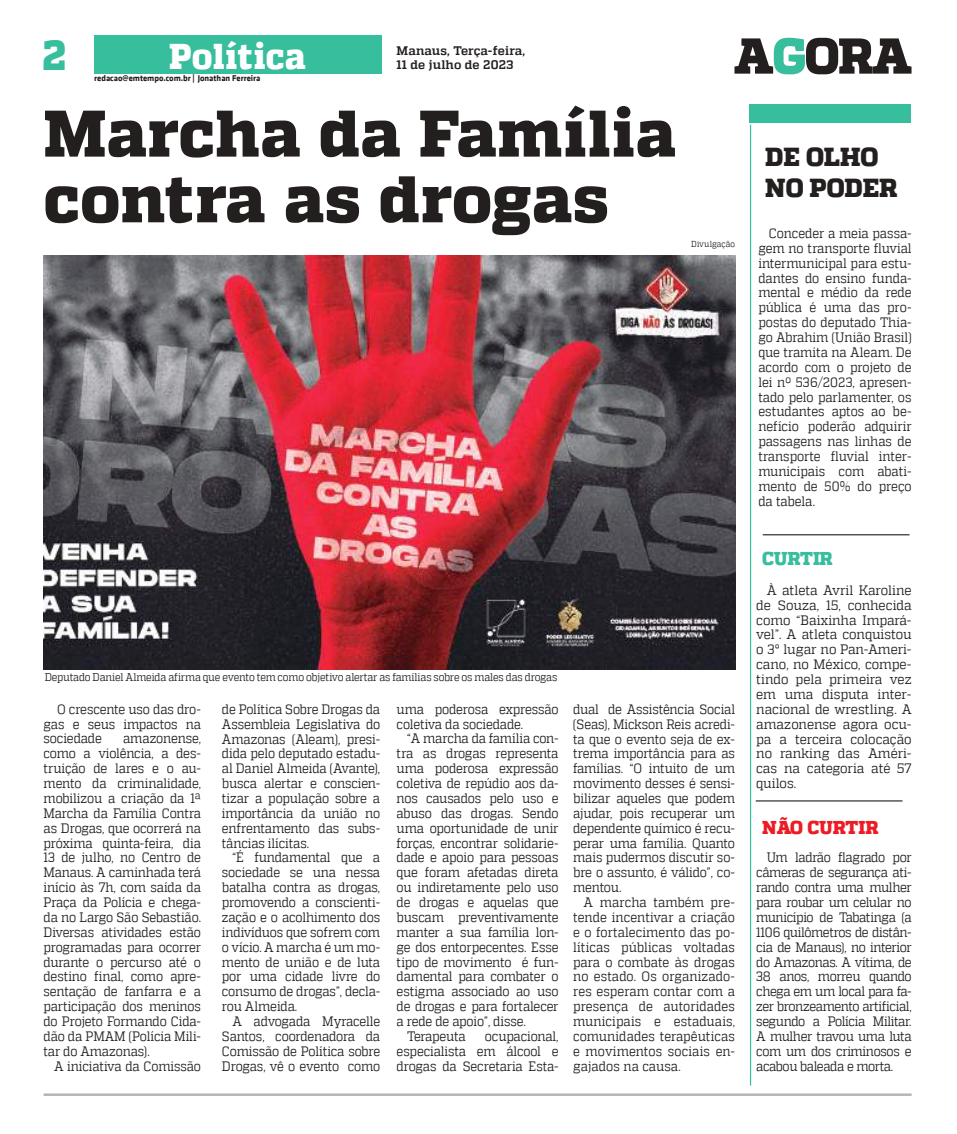
<style>
.page{position:relative;width:957px;height:1134px;background:#fff}
.page>*{position:absolute;margin:0;border:0;box-sizing:border-box;transform-origin:0 0}
.t1{font:800 65.62px/65.6px "MW Quadon";letter-spacing:.005em;color:#241f1f}
.t2{font:800 41.75px "MW Quadon";color:#37be9d}
.t3{font:800 35.75px "MW Quadon";letter-spacing:.01em;color:#fff;scale:.94 1}
.t4{font:800 26px/31.2px "MW Quadon";color:#241f1f}
.t5{font:800 18.62px "MW Quadon";color:#ed1c24}
.t6{font:800 18.62px "MW Quadon";color:#37be9d}
.t7{font:13.62px/14.9px "MW Quadon";letter-spacing:-.015em;color:#241f1f;text-align:justify;scale:.89 1}
.t8{font:13.62px/14.9px "MW Quadon";letter-spacing:-.015em;color:#241f1f;text-align:justify;scale:.93 1}
.t9{font:700 12.38px "MW Quadon";letter-spacing:.01em;color:#241f1f}
.t10{font:11.12px "MW Quadon";letter-spacing:-.015em;color:#241f1f;scale:.89 1}
.t11{font:700 8.62px "MW Klavika Bd";color:#241f1f}
.t12{font:8.62px "MW Quadon";letter-spacing:.01em;color:#241f1f;scale:.89 1}
</style>
<div class="page">
<img style="left:44px;top:255px;width:691px;height:414px">
<div style="left:749px;top:104px;width:162px;height:19px;background:#37be9d"></div>
<hr style="left:763px;top:534px;width:146px;height:1px;background:#000">
<hr style="left:756px;top:800px;width:146px;height:1px;background:#000">
<hr style="left:750px;top:125px;width:1px;height:960px;background:#39be9e">
<hr style="left:44px;top:1093px;width:867px;height:3px;background:#b5b5b6">
<svg style="left:734px;top:38px;width:177px;height:36px"></svg>
<div style="left:94px;top:35px;width:288px;height:39px;background:#37be9d"></div>
<h2 class="t2" style="left:42px;top:31px;width:25px">2</h2>
<h3 class="t3" style="left:169px;top:36px;width:147px">Política</h3>
<p class="t11" style="left:94px;top:72px;width:168px">redacao@emtempo.com.br | Jonathan Ferreira</p>
<p class="t9" style="left:397px;top:43px;width:130px">Manaus, Terça-feira,</p>
<p class="t9" style="left:397px;top:58px;width:118px">11 de julho de 2023</p>
<h1 class="t1" style="left:44px;top:102px;width:634px">Marcha da Família contra as drogas</h1>
<p class="t12" style="left:691px;top:239px;width:51px">Divulgação</p>
<p class="t10" style="left:45px;top:671px;width:577px">Deputado Daniel Almeida afirma que evento tem como objetivo alertar as famílias sobre os males das drogas</p>
<p class="t7" style="left:44px;top:701px;width:178px;text-indent:14px">O crescente uso das dro&shy;gas e seus impactos na sociedade</p>
<p class="t7" style="left:44px;top:731px;width:178px;text-indent:80px">amazonense, como a violência, a des&shy;truição de lares e o au&shy;mento da criminalidade, mobilizou a criação da 1ª Marcha da Família Contra as Drogas, que ocorrerá na próxima quinta-feira, dia 13 de julho, no Centro de Manaus. A caminhada terá início às 7h, com saída da Praça da Polícia e chega&shy;da no Largo São Sebastião.<br>Diversas atividades estão programadas para ocorrer durante o percurso até o destino final, como apre&shy;sentação de fanfarra e a participação dos meninos do Projeto Formando Cida&shy;dão da PMAM (Polícia Mili&shy;tar do Amazonas).</p>
<p class="t7" style="left:54px;top:1058px;width:167px">A iniciativa da Comissão</p>
<p class="t7" style="left:222px;top:701px;width:179px">de Política Sobre Drogas da Assembleia Legislativa do Amazonas (Aleam), presi&shy;dida pelo deputado estadu&shy;al Daniel Almeida (Avante), busca alertar e conscien&shy;tizar a população sobre a importância da união no enfrentamento das subs&shy;tâncias ilícitas.</p>
<p class="t7" style="left:222px;top:850px;width:179px;text-indent:10px">“É fundamental que a sociedade se una nessa batalha contra as drogas, promovendo a conscienti&shy;zação e o acolhimento dos indivíduos que sofrem com o vício. A marcha é um mo&shy;mento de união e de luta por uma cidade livre do consumo de drogas”, decla&shy;rou Almeida.</p>
<p class="t7" style="left:222px;top:1014px;width:179px;text-indent:10px">A advogada Myracelle Santos, coordenadora da Comissão de Política sobre Drogas, vê o evento como</p>
<p class="t7" style="left:397px;top:701px;width:183px">uma poderosa expressão coletiva da sociedade.</p>
<p class="t7" style="left:407px;top:731px;width:172px">“A marcha da família con-</p>
<p class="t7" style="left:397px;top:746px;width:183px">tra as drogas representa</p>
<p class="t7" style="left:397px;top:761px;width:183px">uma poderosa expressão</p>
<p class="t7" style="left:397px;top:776px;width:183px">coletiva de repúdio aos da-</p>
<p class="t7" style="left:397px;top:791px;width:183px">nos causados pelo uso e</p>
<p class="t7" style="left:397px;top:805px;width:183px">abuso das drogas. Sendo</p>
<p class="t7" style="left:397px;top:820px;width:183px">uma oportunidade de unir</p>
<p class="t7" style="left:397px;top:835px;width:183px">forças, encontrar solidarie-</p>
<p class="t7" style="left:397px;top:850px;width:183px">dade e apoio para pessoas</p>
<p class="t7" style="left:397px;top:865px;width:183px">que foram afetadas direta</p>
<p class="t7" style="left:397px;top:880px;width:183px">ou indiretamente pelo uso</p>
<p class="t7" style="left:397px;top:895px;width:183px">de drogas e aquelas que</p>
<p class="t7" style="left:397px;top:910px;width:183px">buscam preventivamente</p>
<p class="t7" style="left:397px;top:924px;width:183px">manter a sua família lon-</p>
<p class="t7" style="left:397px;top:939px;width:183px">ge dos entorpecentes. Esse</p>
<p class="t7" style="left:397px;top:954px;width:183px">tipo de movimento é fun-</p>
<p class="t7" style="left:397px;top:969px;width:183px">damental para combater o</p>
<p class="t7" style="left:397px;top:984px;width:183px">estigma associado ao uso</p>
<p class="t7" style="left:397px;top:999px;width:183px">de drogas e para fortalecer</p>
<p class="t7" style="left:397px;top:1014px;width:147px">a rede de apoio”, disse.</p>
<p class="t7" style="left:407px;top:1029px;width:67px">Terapeuta</p>
<p class="t7" style="left:397px;top:1029px;width:183px;text-indent:88px">ocupacional, especialista em álcool e drogas da Secretaria Esta-</p>
<p class="t7" style="left:573px;top:701px;width:183px">dual de Assistência Social (Seas), Mickson Reis acredi&shy;ta que o evento seja de ex&shy;trema importância para as famílias. “O intuito de um movimento desses é sensi&shy;bilizar aqueles que podem ajudar, pois recuperar um dependente químico é recu&shy;perar uma família. Quanto mais pudermos discutir so&shy;bre o assunto, é válido”, co&shy;mentou.</p>
<p class="t7" style="left:573px;top:895px;width:183px;text-indent:10px">A marcha também pre&shy;tende incentivar a criação e o fortalecimento das po&shy;líticas públicas voltadas para o combate às drogas no estado. Os organizado&shy;res esperam contar com a presença de autoridades municipais e estaduais, comunidades terapêuticas e movimentos sociais en&shy;gajados na causa.</p>
<h3 class="t4" style="left:765px;top:142px;width:134px">DE OLHO<br>NO PODER</h3>
<p class="t7" style="left:758px;top:226px;width:174px;text-indent:10px">Conceder a meia passa&shy;gem no transporte fluvial intermunicipal para estu&shy;dantes do ensino funda&shy;mental e médio da rede pública é uma das pro&shy;postas do deputado Thia&shy;go Abrahim (União Brasil) que tramita na Aleam. De acordo com o projeto de lei nº 536/2023, apresen&shy;tado pelo parlamenter, os estudantes aptos ao be&shy;nefício poderão adquirir passagens nas linhas de transporte fluvial inter&shy;municipais com abati&shy;mento de 50% do preço da tabela.</p>
<h3 class="t6" style="left:762px;top:547px;width:72px">CURTIR</h3>
<p class="t8" style="left:756px;top:582px;width:169px;text-indent:10px">À atleta Avril Karoline de Souza, 15, conhecida como “Baixinha Impará&shy;vel”. A atleta conquistou o 3° lugar no Pan-Ameri&shy;cano, no México, compe&shy;tindo pela primeira vez em uma disputa inter&shy;nacional de wrestling. A amazonense agora ocu&shy;pa a terceira colocação no ranking das Améri&shy;cas na categoria até 57 quilos.</p>
<h3 class="t5" style="left:762px;top:817px;width:118px">NÃO CURTIR</h3>
<p class="t7" style="left:756px;top:850px;width:176px;text-indent:10px">Um ladrão flagrado por câmeras de segurança ati&shy;rando contra uma mulher para roubar um celular no município de Tabatinga (a 1106 quilômetros de distân&shy;cia de Manaus), no interior do Amazonas. A vítima, de 38 anos, morreu quando chega em um local para fa&shy;zer bronzeamento artificial, segundo a Polícia Militar.<br>A mulher travou uma luta com um dos criminosos e acabou baleada e morta.</p>
</div>
